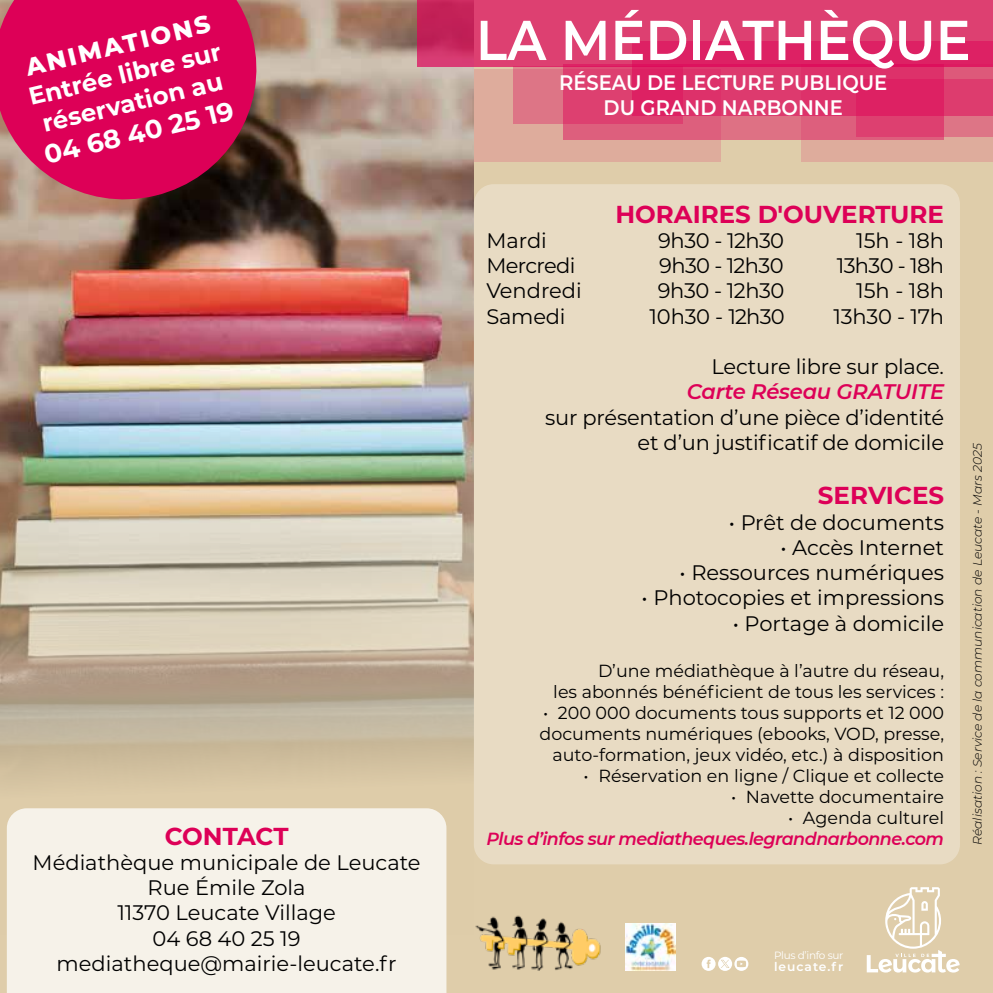
<style>
.page{position:relative;width:993px;height:993px;background:#fff}
.page>*{position:absolute;margin:0;border:0;box-sizing:border-box;transform-origin:0 0}
.t1{font:600 56px "Montserrat";color:#fff;scale:.93 1}
.t2{font:700 26.25px "Montserrat";color:#fff}
.t3{font:700 24.5px "Montserrat";color:#dd0057}
.t4{font:700 24.5px/29.4px "Montserrat";color:#fff;text-align:center}
.t5{font:800 24.5px "Montserrat";color:#fff}
.t6{font:21px/25.2px "Montserrat";color:#000;text-align:right}
.t7{font:600 21px/25.2px "Montserrat";color:#fff;text-align:center;scale:.93 1}
.t8{font:21px "Montserrat";letter-spacing:-.03em;color:#000}
.t9{font:italic 600 21px "Montserrat";letter-spacing:-.01em;color:#dd0057}
.t10{font:21px "Montserrat";letter-spacing:-.025em;color:#000}
.t11{font:21px "Montserrat";letter-spacing:-.02em;color:#000}
.t12{font:17.5px/21px "Montserrat";color:#000;text-align:right}
.t13{font:italic 600 17.5px "Montserrat";letter-spacing:-.03em;color:#dd0057}
.t14{font:italic 300 12.25px "Montserrat";color:#000}
.t15{font:600 12.25px "Montserrat";letter-spacing:.08em;color:#fff}
.t16{font:10.5px "Montserrat";letter-spacing:-.03em;color:#fff}
</style>
<div class="page">
<div style="left:0;top:0;width:992px;height:992px;background:#dfcdaa"></div>
<img style="left:0;top:0;width:473px;height:934px">
<div style="left:801px;top:64px;width:191px;height:97px;background:#deac9c"></div>
<div style="left:473px;top:69px;width:247px;height:92px;background:#deac9c"></div>
<svg style="left:943px;top:66px;width:49px;height:13px"></svg>
<svg style="left:563px;top:66px;width:380px;height:74px;background:#dd4673"></svg>
<svg style="left:856px;top:79px;width:136px;height:57px;background:#dd386c"></svg>
<svg style="left:512px;top:66px;width:170px;height:57px;background:#dd4873"></svg>
<svg style="left:417px;top:0;width:575px;height:66px;background:#da356b"></svg>
<div style="left:473px;top:184px;width:486px;height:680px;background:#e8dbc3;border-radius:20px"></div>
<div style="left:7px;top:808px;width:439px;height:184px;background:#f6f2e9"></div>
<img style="left:475px;top:915px;width:126px;height:56px">
<img style="left:625px;top:923px;width:50px;height:47px">
<svg style="left:866px;top:887px;width:93px;height:85px"></svg>
<svg style="left:701px;top:957px;width:47px;height:13px"></svg>
<svg style="left:0;top:0;width:269px;height:212px;background:#c31453"></svg>
<p class="t5" style="left:22px;top:49px;width:191px;rotate:-13deg">ANIMATIONS</p>
<p class="t4" style="left:25px;top:81px;width:198px;rotate:-13deg">Entrée libre sur réservation au</p>
<p class="t2" style="left:40px;top:138px;width:195px;rotate:-14deg">04 68 40 25 19</p>
<p class="t3" style="left:165px;top:818px;width:125px">CONTACT</p>
<p class="t6" style="left:33px;top:848px;width:389px;text-align:center">Médiathèque municipale de Leucate<br>Rue Émile Zola<br>11370 Leucate Village<br>04 68 40 25 19 mediatheque@mairie-leucate.fr</p>
<h1 class="t1" style="left:475px;top:0;width:533px">LA MÉDIATHÈQUE</h1>
<p class="t7" style="left:559px;top:69px;width:354px">RÉSEAU DE LECTURE PUBLIQUE<br>DU GRAND NARBONNE</p>
<p class="t3" style="left:615px;top:196px;width:330px">HORAIRES D'OUVERTURE</p>
<p class="t6" style="left:486px;top:227px;width:62px">Mardi</p>
<p class="t8" style="left:658px;top:226px;width:127px">9h30 - 12h30</p>
<p class="t6" style="left:855px;top:227px;width:89px">15h - 18h</p>
<p class="t8" style="left:486px;top:251px;width:91px">Mercredi</p>
<p class="t8" style="left:659px;top:251px;width:126px">9h30 - 12h30</p>
<p class="t8" style="left:836px;top:251px;width:109px">13h30 - 18h</p>
<p class="t6" style="left:486px;top:277px;width:97px">Vendredi</p>
<p class="t11" style="left:657px;top:276px;width:128px">9h30 - 12h30</p>
<p class="t6" style="left:855px;top:277px;width:89px">15h - 18h</p>
<p class="t6" style="left:486px;top:303px;width:81px">Samedi</p>
<p class="t10" style="left:649px;top:302px;width:136px">10h30 - 12h30</p>
<p class="t6" style="left:833px;top:303px;width:112px">13h30 - 17h</p>
<p class="t6" style="left:711px;top:353px;width:234px">Lecture libre sur place.</p>
<p class="t9" style="left:686px;top:377px;width:259px">Carte Réseau GRATUITE</p>
<p class="t6" style="left:545px;top:403px;width:400px">sur présentation d’une pièce d’identité et d’un justificatif de domicile</p>
<p class="t3" style="left:817px;top:478px;width:128px">SERVICES</p>
<p class="t6" style="left:728px;top:508px;width:216px">• Prêt de documents</p>
<p class="t6" style="left:780px;top:534px;width:165px">• Accès Internet</p>
<p class="t6" style="left:679px;top:559px;width:266px">• Ressources numériques</p>
<p class="t6" style="left:641px;top:584px;width:304px">• Photocopies et impressions</p>
<p class="t6" style="left:732px;top:609px;width:212px">• Portage à domicile</p>
<p class="t12" style="left:553px;top:659px;width:392px">D’une médiathèque à l’autre du réseau,<br>les abonnés bénéficient de tous les services :</p>
<p class="t12" style="left:539px;top:701px;width:406px">• 200 000 documents tous supports et 12 000 documents numériques (ebooks, VOD, presse, auto-formation, jeux vidéo, etc.) à disposition</p>
<p class="t12" style="left:583px;top:764px;width:362px">• Réservation en ligne / Clique et collecte</p>
<p class="t12" style="left:730px;top:785px;width:214px">• Navette documentaire</p>
<p class="t12" style="left:787px;top:806px;width:157px">• Agenda culturel</p>
<p class="t13" style="left:486px;top:826px;width:459px">Plus d’infos sur mediatheques.legrandnarbonne.com</p>
<p class="t14" style="left:968px;top:844px;width:403px;rotate:-90deg">Réalisation : Service de la communication de Leucate - Mars 2025</p>
<p class="t16" style="left:773px;top:947px;width:71px">Plus d’info sur</p>
<p class="t15" style="left:773px;top:957px;width:71px">leucate.fr</p>
</div>
